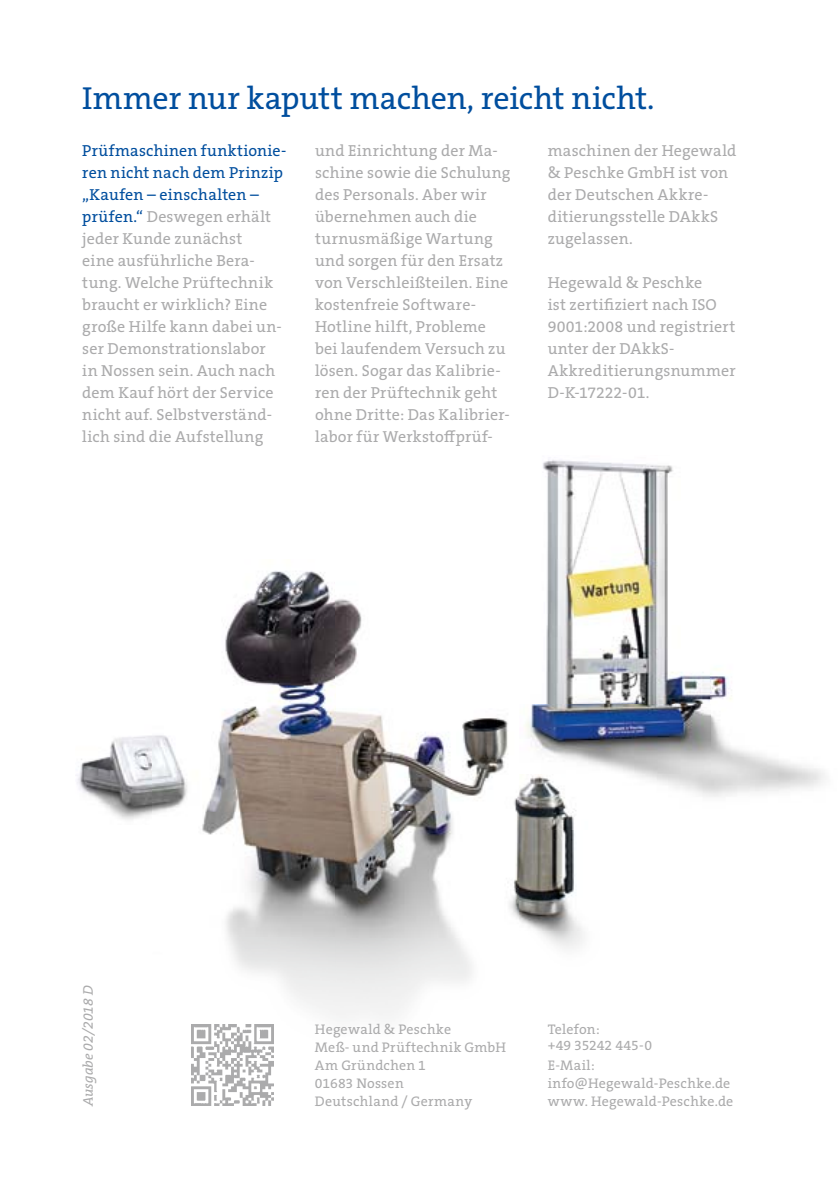
<style>
.page{position:relative;width:840px;height:1191px;background:#fff}
.page>*{position:absolute;margin:0;border:0;box-sizing:border-box;transform-origin:0 0}
.t1{font:32px "The Serif B W5 Plain";letter-spacing:-.005em;color:#004e9e}
.t2{font:16px/22px "The Serif B W5 Plain";letter-spacing:.01em;color:#ababac}
.t3{font:14px/18px "The Serif B W5 Plain";letter-spacing:.015em;color:#ababac}
.t4{font:italic 14px "The Serif B W5 Plain";color:#ababac}
.s1{color:#004e9e}
</style>
<div class="page">
<img style="left:525px;top:460px;width:184px;height:314px">
<img style="left:709px;top:669px;width:116px;height:123px">
<img style="left:205px;top:571px;width:303px;height:240px">
<img style="left:202px;top:811px;width:255px;height:127px">
<img style="left:493px;top:774px;width:256px;height:175px">
<img style="left:76px;top:735px;width:111px;height:85px">
<img style="left:191px;top:1024px;width:82px;height:82px">
<h1 class="t1" style="left:82px;top:77px;width:573px">Immer nur kaputt machen, reicht nicht.</h1>
<p class="t2" style="left:82px;top:140px;width:205px"><span class="s1">Prüfmaschinen funktionie&shy;ren nicht nach dem Prinzip „Kaufen – einschalten – prüfen.“</span> Deswegen erhält jeder Kunde zunächst<br>eine ausführliche Bera&shy;tung. Welche Prüftechnik braucht er wirklich? Eine große Hilfe kann dabei un&shy;ser Demonstrationslabor<br>in Nossen sein. Auch nach dem Kauf hört der Service nicht auf. Selbstverständ&shy;lich sind die Aufstellung</p>
<p class="t2" style="left:315px;top:140px;width:197px">und Einrichtung der Ma&shy;schine sowie die Schulung des Personals. Aber wir übernehmen auch die turnusmäßige Wartung und sorgen für den Ersatz von Verschleißteilen. Eine kostenfreie Software-<br>Hotline hilft, Probleme bei laufendem Versuch zu lösen. Sogar das Kalibrie&shy;ren der Prüftechnik geht ohne Dritte: Das Kalibrier&shy;labor für Werkstoffprüf-</p>
<p class="t2" style="left:547px;top:140px;width:190px">maschinen der Hegewald &amp; Peschke GmbH ist von der Deutschen Akkre&shy;ditierungsstelle DAkkS zugelassen.</p>
<p class="t2" style="left:547px;top:272px;width:189px">Hegewald &amp; Peschke<br>ist zertifiziert nach ISO<br>9001:2008 und registriert unter der DAkkS-<br>Akkreditierungsnummer<br>D-K-17222-01.</p>
<p class="t4" style="left:79px;top:1106px;width:122px;rotate:-90deg">Ausgabe 02/2018 D</p>
<p class="t3" style="left:315px;top:1020px;width:192px">Hegewald &amp; Peschke<br>Meß- und Prüftechnik GmbH<br>Am Gründchen 1<br>01683 Nossen<br>Deutschland / Germany</p>
<p class="t3" style="left:547px;top:1021px;width:106px;line-height:16px">Telefon:<br>+49 35242 445-0</p>
<p class="t3" style="left:547px;top:1056px;width:184px">E-Mail: info@Hegewald-Peschke.de</p>
<p class="t3" style="left:547px;top:1092px;width:187px">www. Hegewald-Peschke.de</p>
</div>
